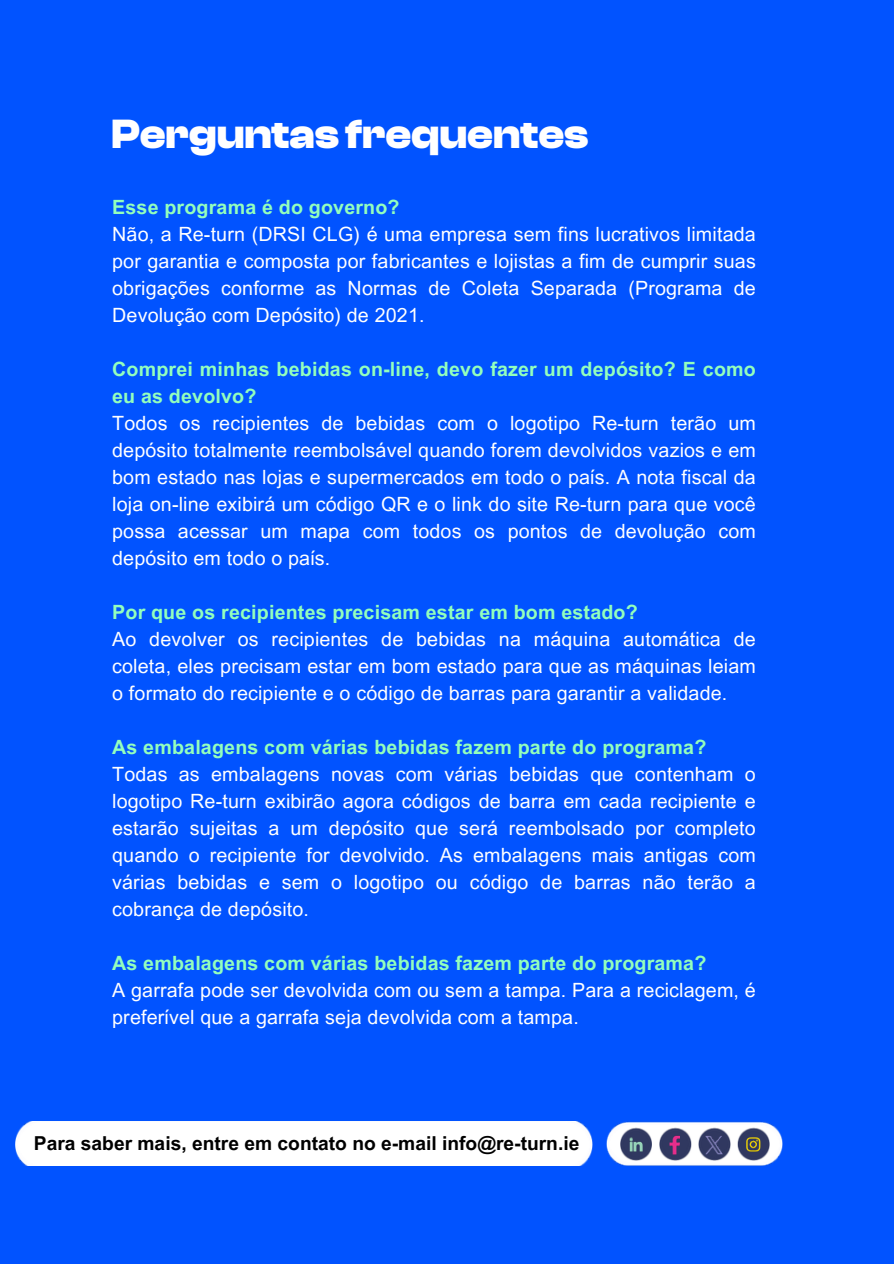
<style>
.page{position:relative;width:894px;height:1264px;background:#fff}
.page>*{position:absolute;margin:0;border:0;box-sizing:border-box;transform-origin:0 0}
.t1{font:700 42.3px "Clash Display";color:#fff}
.t2{font:19.65px/27px "Arial MT Pro";letter-spacing:.01em;color:#fff;text-align:justify}
.t3{font:700 19.65px/27px "Arial MT Pro";letter-spacing:.01em;color:#93ffbc}
.t4{font:700 19.2px "Arial MT Pro";color:#000}
</style>
<div class="page">
<div style="left:0;top:0;width:893px;height:1263px;background:#0153ff"></div>
<div style="left:16px;top:1121px;width:576px;height:44px;background:#fff"></div>
<img style="left:606px;top:1121px;width:175px;height:44px">
<img style="left:619px;top:1127px;width:32px;height:33px">
<svg style="left:628px;top:1136px;width:14px;height:15px"></svg>
<img style="left:659px;top:1127px;width:32px;height:33px">
<img style="left:669px;top:1135px;width:10px;height:19px">
<img style="left:698px;top:1127px;width:32px;height:33px">
<img style="left:736px;top:1127px;width:33px;height:33px">
<img style="left:746px;top:1136px;width:14px;height:15px">
<img style="left:705px;top:1135px;width:17px;height:19px">
<h2 class="t1" style="left:111px;top:110px;width:478px">Perguntasfrequentes</h2>
<p class="t3" style="left:112px;top:196px;width:289px">Esse programa é do governo?</p>
<p class="t2" style="left:112px;top:223px;width:645px">Não, a Re-turn (DRSI CLG) é uma empresa sem fins lucrativos limitada por garantia e composta por fabricantes e lojistas a fim de cumprir suas obrigações conforme as Normas de Coleta Separada (Programa de Devolução com Depósito) de 2021.</p>
<p class="t3" style="left:112px;top:358px;width:645px">Comprei minhas bebidas on-line, devo fazer um depósito? E como eu as devolvo?</p>
<p class="t2" style="left:112px;top:412px;width:645px">Todos os recipientes de bebidas com o logotipo Re-turn terão um depósito totalmente reembolsável quando forem devolvidos vazios e em bom estado nas lojas e supermercados em todo o país. A nota fiscal da loja on-line exibirá um código QR e o link do site Re-turn para que você possa acessar um mapa com todos os pontos de devolução com depósito em todo o país.</p>
<p class="t3" style="left:112px;top:601px;width:527px">Por que os recipientes precisam estar em bom estado?</p>
<p class="t2" style="left:112px;top:628px;width:645px">Ao devolver os recipientes de bebidas na máquina automática de coleta, eles precisam estar em bom estado para que as máquinas leiam o formato do recipiente e o código de barras para garantir a validade.</p>
<p class="t3" style="left:112px;top:736px;width:595px">As embalagens com várias bebidas fazem parte do programa?</p>
<p class="t2" style="left:112px;top:763px;width:645px">Todas as embalagens novas com várias bebidas que contenham o logotipo Re-turn exibirão agora códigos de barra em cada recipiente e estarão sujeitas a um depósito que será reembolsado por completo quando o recipiente for devolvido. As embalagens mais antigas com várias bebidas e sem o logotipo ou código de barras não terão a cobrança de depósito.</p>
<p class="t3" style="left:112px;top:952px;width:595px">As embalagens com várias bebidas fazem parte do programa?</p>
<p class="t2" style="left:112px;top:979px;width:645px">A garrafa pode ser devolvida com ou sem a tampa. Para a reciclagem, é preferível que a garrafa seja devolvida com a tampa.</p>
<p class="t4" style="left:34px;top:1136px;width:547px">Para saber mais, entre em contato no e-mail info@re-turn.ie</p>
</div>
